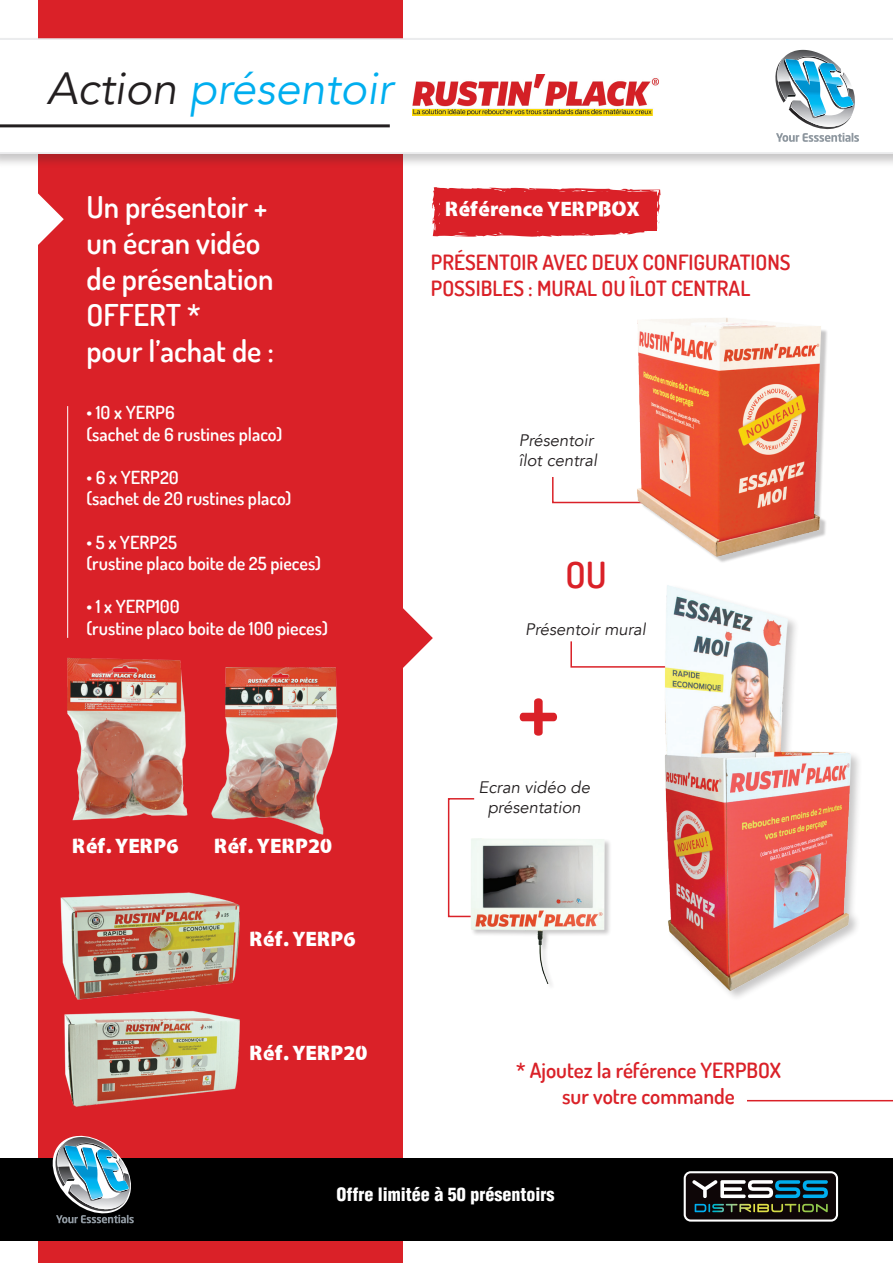
<style>
.page{position:relative;width:893px;height:1263px;background:#fff}
.page>*{position:absolute;margin:0;border:0;box-sizing:border-box;transform-origin:0 0}
.t1{font:italic 45px "Avenir";color:#00aeef}
.t2{font:600 36px "Dosis";color:#da2128}
.t3{font:600 30px "Dosis";color:#fff}
.t4{font:600 21px/25.2px "Dosis";color:#da2128}
.t5{font:900 21px "Cleanvertising";color:#fff}
.t6{font:600 18px "Dosis";color:#fff}
.t7{font:900 condensed 18px "Helvetica";color:#fff}
.t8{font:italic 16.65px "Avenir";color:#231f20}
.s1{color:#231f20}
</style>
<div class="page">
<div style="left:38px;top:0;width:365px;height:1263px;background:#da2128"></div>
<div style="left:0;top:36px;width:893px;height:132px;background:#231f20;opacity:.25"></div>
<svg style="left:0;top:38px;width:893px;height:116px"></svg>
<div style="left:0;top:1158px;width:893px;height:82px;background:#000"></div>
<svg style="left:684px;top:1171px;width:154px;height:50px"></svg>
<div style="left:686px;top:1173px;width:150px;height:46px;background:#0e0607;border-radius:5px"></div>
<svg style="left:692px;top:1180px;width:136px;height:18px"></svg>
<svg style="left:695px;top:1204px;width:133px;height:8px"></svg>
<svg style="left:767px;top:43px;width:95px;height:99px"></svg>
<hr style="left:0;top:124px;width:390px;height:3px;background:#231f20">
<svg style="left:38px;top:193px;width:26px;height:52px"></svg>
<svg style="left:403px;top:608px;width:30px;height:60px"></svg>
<svg style="left:432px;top:187px;width:228px;height:50px;background:#dd343b"></svg>
<svg style="left:52px;top:1135px;width:82px;height:88px"></svg>
<img style="left:412px;top:75px;width:247px;height:41px">
<svg style="left:552px;top:477px;width:48px;height:27px"></svg>
<svg style="left:570px;top:641px;width:68px;height:27px"></svg>
<svg style="left:447px;top:798px;width:28px;height:6px"></svg>
<img style="left:447px;top:804px;width:163px;height:180px">
<img style="left:600px;top:318px;width:227px;height:244px">
<img style="left:638px;top:585px;width:221px;height:407px">
<svg style="left:520px;top:698px;width:37px;height:38px"></svg>
<hr style="left:747px;top:1100px;width:146px;height:1px;background:#da2128">
<img style="left:67px;top:622px;width:121px;height:199px">
<img style="left:211px;top:667px;width:127px;height:168px">
<img style="left:60px;top:892px;width:180px;height:49px">
<img style="left:61px;top:941px;width:179px;height:166px">
<hr style="left:67px;top:406px;width:1px;height:232px;background:#fff">
<p class="t1" style="left:47px;top:62px;width:347px"><span class="s1">Action</span> présentoir</p>
<p class="t3" style="left:86px;top:187px;width:182px">Un présentoir +</p>
<p class="t3" style="left:86px;top:223px;width:176px">un écran vidéo</p>
<p class="t3" style="left:86px;top:259px;width:188px">de présentation</p>
<p class="t3" style="left:86px;top:295px;width:116px">OFFERT *</p>
<p class="t3" style="left:86px;top:331px;width:189px">pour l’achat de :</p>
<p class="t6" style="left:86px;top:401px;width:90px">• 10 x YERP6</p>
<p class="t6" style="left:86px;top:422px;width:197px">(sachet de 6 rustines placo)</p>
<p class="t6" style="left:86px;top:465px;width:94px">• 6 x YERP20</p>
<p class="t6" style="left:86px;top:487px;width:207px">(sachet de 20 rustines placo)</p>
<p class="t6" style="left:86px;top:530px;width:92px">• 5 x YERP25</p>
<p class="t6" style="left:86px;top:552px;width:236px">(rustine placo boite de 25 pieces)</p>
<p class="t6" style="left:86px;top:595px;width:95px">• 1 x YERP100</p>
<p class="t6" style="left:86px;top:617px;width:243px">(rustine placo boite de 100 pieces)</p>
<p class="t5" style="left:445px;top:191px;width:196px">Référence YERPBOX</p>
<p class="t4" style="left:431px;top:250px;width:361px">PRÉSENTOIR AVEC DEUX CONFIGURATIONS<br>POSSIBLES : MURAL OU ÎLOT CENTRAL</p>
<p class="t8" style="left:519px;top:430px;width:76px">Présentoir</p>
<p class="t8" style="left:519px;top:450px;width:80px">îlot central</p>
<p class="t2" style="left:566px;top:551px;width:43px">OU</p>
<p class="t8" style="left:525px;top:620px;width:122px">Présentoir mural</p>
<p class="t5" style="left:72px;top:829px;width:108px">Réf. YERP6</p>
<p class="t5" style="left:214px;top:829px;width:120px">Réf. YERP20</p>
<p class="t5" style="left:249px;top:922px;width:108px">Réf. YERP6</p>
<p class="t5" style="left:249px;top:1035px;width:120px">Réf. YERP20</p>
<p class="t8" style="left:479px;top:777px;width:113px">Ecran vidéo de</p>
<p class="t8" style="left:488px;top:797px;width:95px">présentation</p>
<p class="t4" style="left:516px;top:1057px;width:266px">* Ajoutez la référence YERPBOX</p>
<p class="t4" style="left:562px;top:1083px;width:174px">sur votre commande</p>
<p class="t7" style="left:336px;top:1183px;width:219px">Offre limitée à 50 présentoirs</p>
</div>
